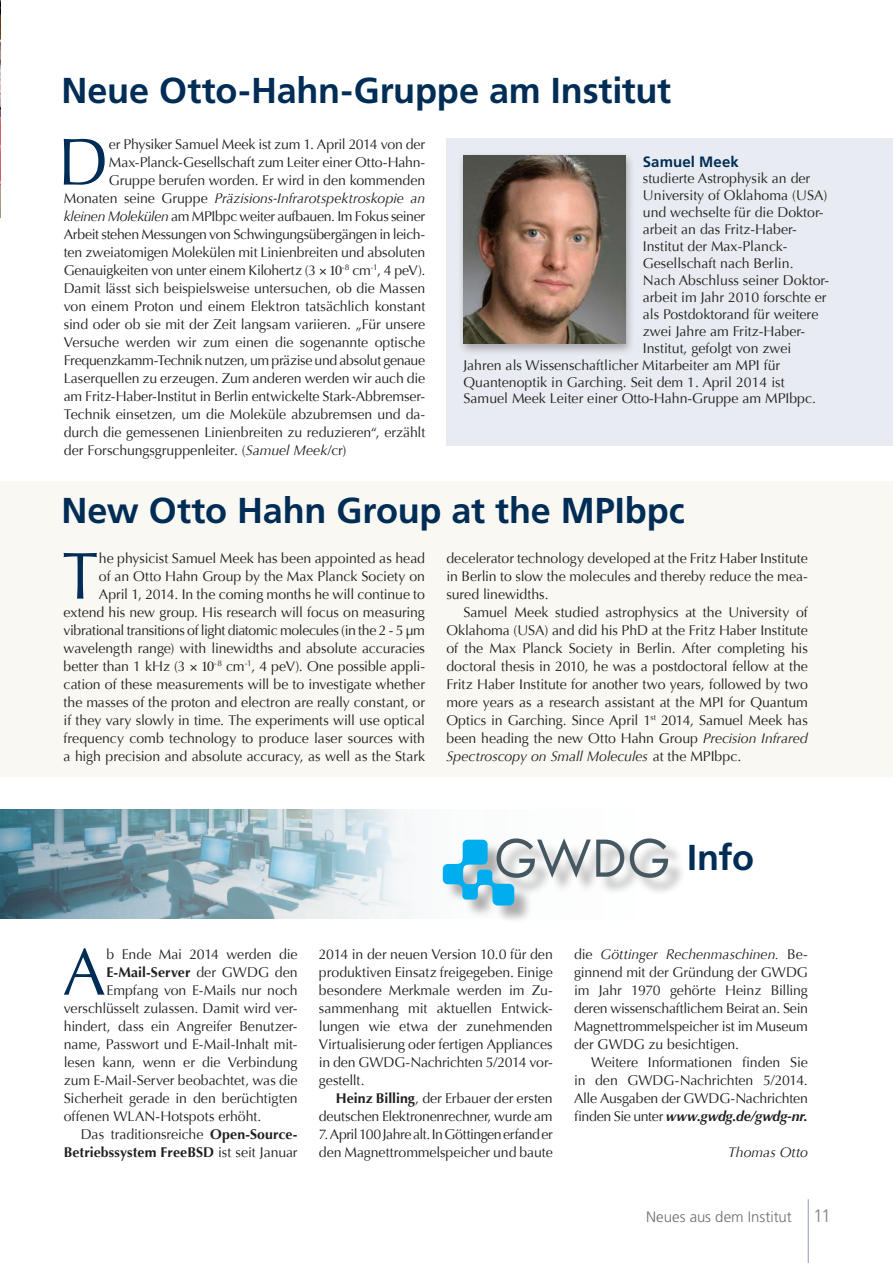
<style>
.page{position:relative;width:893px;height:1263px;background:#fff}
.page>*{position:absolute;margin:0;border:0;box-sizing:border-box;transform-origin:0 0}
.t1{font:66.6px "Optima";color:#002d56}
.t2{font:700 36px "Frutiger";letter-spacing:-.005em;color:#002d56}
.t3{font:300 15px "Frutiger";color:#6c6d70}
.t4{font:700 15px "Frutiger";letter-spacing:.005em;color:#002d56}
.t5{font:14.1px/18px "Optima";letter-spacing:-.005em;color:#231f20;text-align:justify}
.t6{font:14.1px "Optima";letter-spacing:-.03em;color:#231f20}
.t7{font:italic 14.1px "Optima";letter-spacing:-.005em;color:#231f20}
.t8{font:700 14.1px "Optima";letter-spacing:.005em;color:#231f20}
.s1{font-style:normal}
.s2{font-style:italic}
.s3{font-weight:400}
.s4{font-weight:700}
.s5{font-weight:700;font-style:italic}
.s6{font-size:18px;color:#808285}
</style>
<div class="page">
<div style="left:0;top:482px;width:893px;height:295px;background:#faf8f3"></div>
<div style="left:447px;top:138px;width:446px;height:308px;background:#e8ebf1"></div>
<hr style="left:808px;top:1199px;width:1px;height:64px;background:#94a2bc">
<img style="left:0;top:0;width:1px;height:217px">
<img style="left:0;top:809px;width:443px;height:109px">
<div style="left:445px;top:841px;width:241px;height:83px;background:#231f20;opacity:.35"></div>
<svg style="left:443px;top:838px;width:225px;height:67px"></svg>
<div style="left:457px;top:151px;width:178px;height:205px;background:#231f20;opacity:.35"></div>
<img style="left:463px;top:156px;width:163px;height:188px">
<h2 class="t2" style="left:61px;top:70px;width:611px">Neue Otto-Hahn-Gruppe am Institut</h2>
<h1 class="t1" style="left:58px;top:123px;width:52px">D</h1>
<p class="t5" style="left:109px;top:135px;width:318px">er Physiker Samuel Meek ist zum 1. April 2014 von der</p>
<p class="t5" style="left:109px;top:153px;width:318px">Max-Planck-Gesellschaft zum Leiter einer Otto-Hahn-</p>
<p class="t5" style="left:109px;top:171px;width:318px">Gruppe berufen worden. Er wird in den kommenden</p>
<p class="t7" style="left:64px;top:190px;width:363px"><span class="s1">Monaten seine Gruppe</span> Präzisions-Infrarotspektroskopie an</p>
<p class="t5" style="left:64px;top:207px;width:363px"><span class="s2">kleinen Molekülen</span> am MPIbpc weiter aufbauen. Im Fokus seiner</p>
<p class="t6" style="left:64px;top:226px;width:363px">Arbeit stehen Messungen von Schwingungsübergängen in leich-</p>
<p class="t5" style="left:64px;top:243px;width:363px">ten zweiatomigen Molekülen mit Linienbreiten und absoluten</p>
<p class="t5" style="left:64px;top:261px;width:254px">Genauigkeiten von unter einem Kilohertz (3</p>
<p class="t5" style="left:64px;top:261px;width:363px;text-indent:278px"><sup>-8</sup> cm<sup>-1</sup>, 4 peV).<br>Damit lässt sich beispielsweise untersuchen, ob die Massen von einem Proton und einem Elektron tatsächlich konstant sind oder ob sie mit der Zeit langsam variieren. „Für unsere Versuche werden wir zum einen die sogenannte optische Frequenzkamm-Technik nutzen, um präzise und absolut genaue Laserquellen zu erzeugen. Zum anderen werden wir auch die am Fritz-Haber-Institut in Berlin entwickelte Stark-Abbremser-Technik einsetzen, um die Moleküle abzubremsen und da&shy;durch die gemessenen Linienbreiten zu reduzieren“, erzählt der Forschungsgruppenleiter. (<span class="s2">Samuel Meek</span>/cr)</p>
<p class="t4" style="left:643px;top:153px;width:97px">Samuel Meek</p>
<p class="t5" style="left:643px;top:170px;width:169px">studierte Astrophysik an der</p>
<p class="t5" style="left:643px;top:187px;width:186px">University of Oklahoma (USA)</p>
<p class="t5" style="left:643px;top:204px;width:182px">und wechselte für die Doktor-</p>
<p class="t5" style="left:643px;top:221px;width:155px">arbeit an das Fritz-Haber-</p>
<p class="t5" style="left:643px;top:238px;width:146px">Institut der Max-Planck-</p>
<p class="t5" style="left:643px;top:254px;width:152px">Gesellschaft nach Berlin.</p>
<p class="t5" style="left:643px;top:271px;width:188px">Nach Abschluss seiner Doktor-</p>
<p class="t5" style="left:643px;top:288px;width:185px">arbeit im Jahr 2010 forschte er</p>
<p class="t5" style="left:643px;top:305px;width:177px">als Postdoktorand für weitere</p>
<p class="t5" style="left:643px;top:322px;width:164px">zwei Jahre am Fritz-Haber-</p>
<p class="t5" style="left:643px;top:339px;width:150px">Institut, gefolgt von zwei</p>
<p class="t5" style="left:463px;top:356px;width:318px">Jahren als Wissenschaftlicher Mitarbeiter am MPI für</p>
<p class="t5" style="left:463px;top:373px;width:323px">Quantenoptik in Garching. Seit dem 1. April 2014 ist</p>
<p class="t5" style="left:463px;top:390px;width:354px">Samuel Meek Leiter einer Otto-Hahn-Gruppe am MPIbpc.</p>
<h2 class="t2" style="left:61px;top:490px;width:625px">New Otto Hahn Group at the MPIbpc</h2>
<h1 class="t1" style="left:62px;top:537px;width:37px">T</h1>
<p class="t5" style="left:99px;top:549px;width:328px">he physicist Samuel Meek has been appointed as head</p>
<p class="t5" style="left:99px;top:567px;width:328px">of an Otto Hahn Group by the Max Planck Society on</p>
<p class="t5" style="left:99px;top:585px;width:328px">April 1, 2014. In the coming months he will continue to</p>
<p class="t5" style="left:64px;top:603px;width:363px">extend his new group. His research will focus on measuring</p>
<p class="t6" style="left:64px;top:622px;width:363px">vibrational transitions of light diatomic molecules (in the 2 - 5 µm</p>
<p class="t5" style="left:64px;top:639px;width:363px">wavelength range) with linewidths and absolute accuracies</p>
<p class="t5" style="left:64px;top:657px;width:124px">better than 1 kHz (3</p>
<p class="t5" style="left:64px;top:657px;width:363px;text-indent:151px"><sup>-8</sup> cm<sup>-1</sup>, 4 peV). One possible appli&shy;cation of these measurements will be to investigate whether the masses of the proton and electron are really constant, or if they vary slowly in time. The experiments will use optical frequency comb technology to produce laser sources with a high precision and absolute accuracy, as well as the Stark</p>
<p class="t5" style="left:446px;top:549px;width:363px">decelerator technology developed at the Fritz Haber Institute in Berlin to slow the molecules and thereby reduce the mea&shy;sured linewidths.</p>
<p class="t5" style="left:446px;top:603px;width:363px;text-indent:17px">Samuel Meek studied astrophysics at the University of Oklahoma (USA) and did his PhD at the Fritz Haber Institute of the Max Planck Society in Berlin. After completing his doctoral thesis in 2010, he was a postdoctoral fellow at the Fritz Haber Institute for another two years, followed by two more years as a research assistant at the MPI for Quantum Optics in Garching. Since April 1<sup>st</sup> 2014, Samuel Meek has been heading the new Otto Hahn Group <span class="s2">Precision Infrared Spectroscopy on Small Molecules</span> at the MPIbpc.</p>
<h2 class="t2" style="left:687px;top:836px;width:68px">Info</h2>
<h1 class="t1" style="left:63px;top:933px;width:45px">A</h1>
<p class="t5" style="left:106px;top:945px;width:193px">b Ende Mai 2014 werden die</p>
<p class="t8" style="left:106px;top:964px;width:193px">E-Mail-Server <span class="s3">der GWDG den</span></p>
<p class="t5" style="left:106px;top:981px;width:193px">Empfang von E-Mails nur noch</p>
<p class="t5" style="left:64px;top:999px;width:235px">verschlüsselt zulassen. Damit wird ver-</p>
<p class="t5" style="left:64px;top:1017px;width:235px">hindert, dass ein Angreifer Benutzer-</p>
<p class="t5" style="left:64px;top:1035px;width:235px">name, Passwort und E-Mail-Inhalt mit-</p>
<p class="t5" style="left:64px;top:1053px;width:235px">lesen kann, wenn er die Verbindung</p>
<p class="t5" style="left:64px;top:1071px;width:235px">zum E-Mail-Server beobachtet, was die</p>
<p class="t5" style="left:64px;top:1089px;width:235px">Sicherheit gerade in den berüchtigten</p>
<p class="t5" style="left:64px;top:1107px;width:199px">offenen WLAN-Hotspots erhöht.</p>
<p class="t5" style="left:81px;top:1125px;width:218px">Das traditionsreiche <span class="s4">Open-Source-</span></p>
<p class="t8" style="left:64px;top:1144px;width:235px">Betriebssystem FreeBSD <span class="s3">ist seit Januar</span></p>
<p class="t5" style="left:319px;top:945px;width:235px">2014 in der neuen Version 10.0 für den produktiven Einsatz freigegeben. Einige besondere Merkmale werden im Zu&shy;sammenhang mit aktuellen Entwick&shy;lungen wie etwa der zunehmenden Virtualisierung oder fertigen Appliances in den GWDG-Nachrichten 5/2014 vor&shy;gestellt.</p>
<p class="t5" style="left:319px;top:1089px;width:235px;text-align:right"><span class="s4">Heinz Billing</span>, der Erbauer der ersten deutschen Elektronenrechner, wurde am</p>
<p class="t5" style="left:319px;top:1125px;width:235px">7. April 100 Jahre alt. In Göttingen erfand er den Magnettrommelspeicher und baute</p>
<p class="t5" style="left:574px;top:945px;width:235px">die <span class="s2">Göttinger Rechenmaschinen.</span> Be&shy;ginnend mit der Gründung der GWDG im Jahr 1970 gehörte Heinz Billing deren wissenschaftlichem Beirat an. Sein Magnettrommelspeicher ist im Museum der GWDG zu besichtigen.</p>
<p class="t5" style="left:574px;top:1053px;width:235px;text-indent:17px">Weitere Informationen finden Sie in den GWDG-Nachrichten 5/2014.<br>Alle Ausgaben der GWDG-Nachrichten finden Sie unter <span class="s5">www.gwdg.de/gwdg-nr.</span></p>
<p class="t7" style="left:728px;top:1144px;width:81px">Thomas Otto</p>
<p class="t3" style="left:646px;top:1208px;width:187px">Neues aus dem Institut <span class="s6">11</span></p>
</div>
